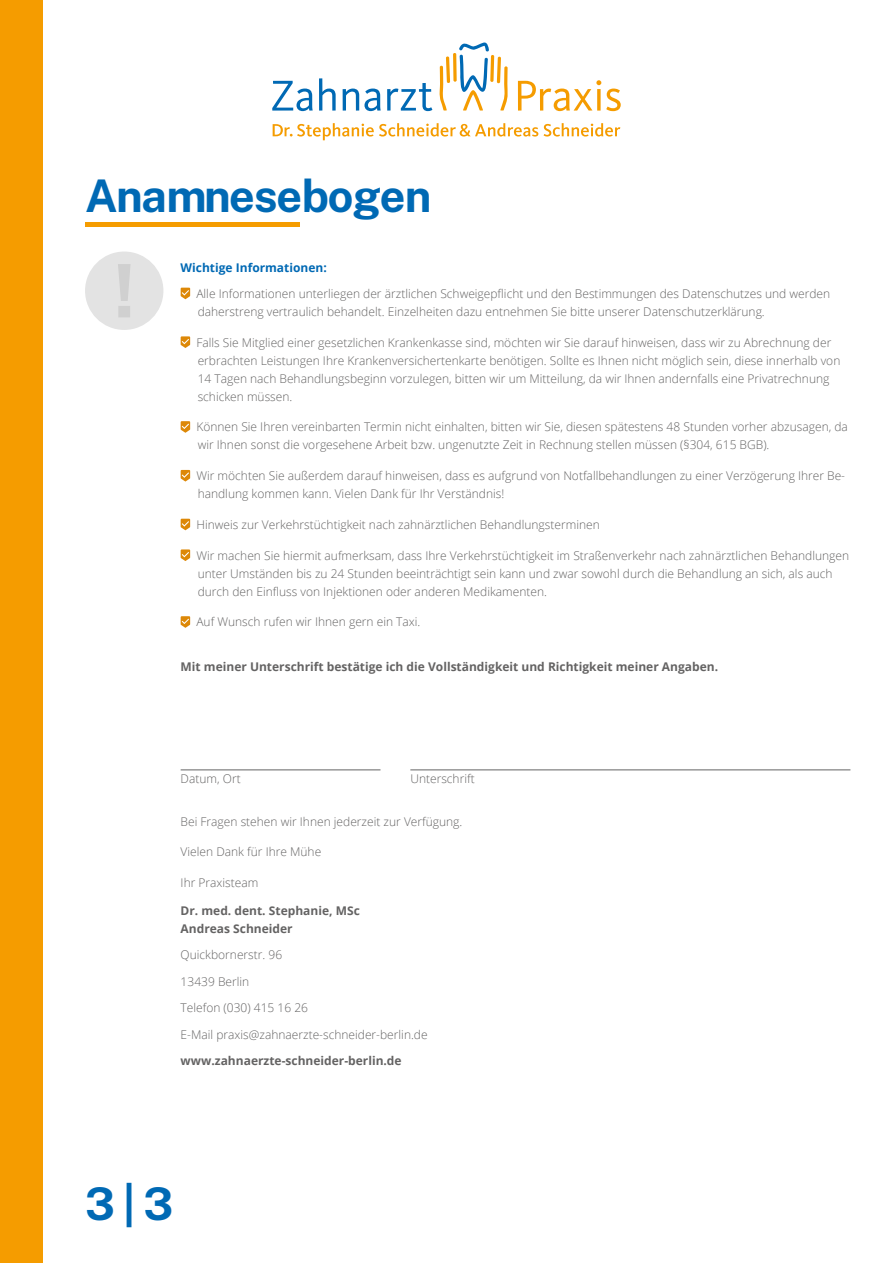
<style>
.page{position:relative;width:893px;height:1263px;background:#fff}
.page>*{position:absolute;margin:0;border:0;box-sizing:border-box;transform-origin:0 0}
.t1{font:100 45px "Public Sans";letter-spacing:-.025em;color:#0069b4}
.t2{font:300 12px/18px "Open Sans";color:#646363}
.t3{font:700 12px/18px "Open Sans";color:#646363}
.t4{font:700 12px "Open Sans";color:#0069b4}
</style>
<div class="page">
<svg style="left:439px;top:42px;width:69px;height:69px"></svg>
<svg style="left:319px;top:78px;width:17px;height:33px"></svg>
<svg style="left:387px;top:83px;width:45px;height:28px"></svg>
<svg style="left:272px;top:81px;width:41px;height:30px"></svg>
<svg style="left:343px;top:89px;width:38px;height:22px"></svg>
<svg style="left:518px;top:80px;width:103px;height:31px"></svg>
<svg style="left:273px;top:123px;width:347px;height:17px"></svg>
<div style="left:0;top:0;width:43px;height:1263px;background:#f59c00"></div>
<hr style="left:85px;top:222px;width:215px;height:4px;background:#f59c00">
<div style="left:85px;top:252px;width:78px;height:78px;background:#e3e3e3;border-radius:50%"></div>
<svg style="left:181px;top:288px;width:9px;height:11px"></svg>
<svg style="left:181px;top:336px;width:9px;height:12px"></svg>
<svg style="left:181px;top:421px;width:9px;height:12px"></svg>
<svg style="left:181px;top:470px;width:9px;height:12px"></svg>
<svg style="left:181px;top:519px;width:9px;height:11px"></svg>
<svg style="left:181px;top:549px;width:9px;height:12px"></svg>
<svg style="left:181px;top:616px;width:9px;height:12px"></svg>
<svg style="left:118px;top:264px;width:12px;height:53px"></svg>
<hr style="left:410px;top:770px;width:440px;height:1px;background:#646363">
<hr style="left:181px;top:770px;width:199px;height:1px;background:#646363">
<h1 class="t1" style="left:85px;top:163px;width:348px">Anamnesebogen</h1>
<p class="t4" style="left:181px;top:259px;width:148px">Wichtige Informationen:</p>
<p class="t2" style="left:196px;top:284px;width:635px">Alle Informationen unterliegen der ärztlichen Schweigepflicht und den Bestimmungen des Datenschutzes und werden daherstreng vertraulich behandelt. Einzelheiten dazu entnehmen Sie bitte unserer Datenschutzerklärung.</p>
<p class="t2" style="left:196px;top:333px;width:645px">Falls Sie Mitglied einer gesetzlichen Krankenkasse sind, möchten wir Sie darauf hinweisen, dass wir zu Abrechnung der erbrachten Leistungen Ihre Krankenversichertenkarte benötigen. Sollte es Ihnen nicht möglich sein, diese innerhalb von 14 Tagen nach Behandlungsbeginn vorzulegen, bitten wir um Mitteilung, da wir Ihnen andernfalls eine Privatrechnung schicken müssen.</p>
<p class="t2" style="left:196px;top:418px;width:653px">Können Sie Ihren vereinbarten Termin nicht einhalten, bitten wir Sie, diesen spätestens 48 Stunden vorher abzusagen, da wir Ihnen sonst die vorgesehene Arbeit bzw. ungenutzte Zeit in Rechnung stellen müssen (§304, 615 BGB).</p>
<p class="t2" style="left:196px;top:466px;width:650px">Wir möchten Sie außerdem darauf hinweisen, dass es aufgrund von Notfallbehandlungen zu einer Verzögerung Ihrer Be&shy;handlung kommen kann. Vielen Dank für Ihr Verständnis!</p>
<p class="t2" style="left:196px;top:515px;width:405px">Hinweis zur Verkehrstüchtigkeit nach zahnärztlichen Behandlungsterminen</p>
<p class="t2" style="left:196px;top:546px;width:654px">Wir machen Sie hiermit aufmerksam, dass Ihre Verkehrstüchtigkeit im Straßenverkehr nach zahnärztlichen Behandlungen unter Umständen bis zu 24 Stunden beeinträchtigt sein kann und zwar sowohl durch die Behandlung an sich, als auch durch den Einfluss von Injektionen oder anderen Medikamenten.</p>
<p class="t2" style="left:196px;top:613px;width:226px">Auf Wunsch rufen wir Ihnen gern ein Taxi.</p>
<p class="t3" style="left:181px;top:658px;width:539px">Mit meiner Unterschrift bestätige ich die Vollständigkeit und Richtigkeit meiner Angaben.</p>
<p class="t2" style="left:181px;top:769px;width:62px">Datum, Ort</p>
<p class="t2" style="left:410px;top:769px;width:66px">Unterschrift</p>
<p class="t2" style="left:181px;top:812px;width:283px">Bei Fragen stehen wir Ihnen jederzeit zur Verfügung.</p>
<p class="t2" style="left:181px;top:843px;width:142px">Vielen Dank für Ihre Mühe</p>
<p class="t2" style="left:181px;top:873px;width:79px">Ihr Praxisteam</p>
<p class="t3" style="left:181px;top:901px;width:181px">Dr. med. dent. Stephanie, MSc<br>Andreas Schneider</p>
<p class="t2" style="left:181px;top:945px;width:103px">Quickbornerstr. 96</p>
<p class="t2" style="left:181px;top:972px;width:70px">13439 Berlin</p>
<p class="t2" style="left:181px;top:998px;width:129px">Telefon (030) 415 16 26</p>
<p class="t2" style="left:181px;top:1025px;width:248px">E-Mail praxis@zahnaerzte-schneider-berlin.de</p>
<p class="t3" style="left:181px;top:1051px;width:223px">www.zahnaerzte-schneider-berlin.de</p>
<h1 class="t1" style="left:85px;top:1171px;width:90px">3 | 3</h1>
</div>
